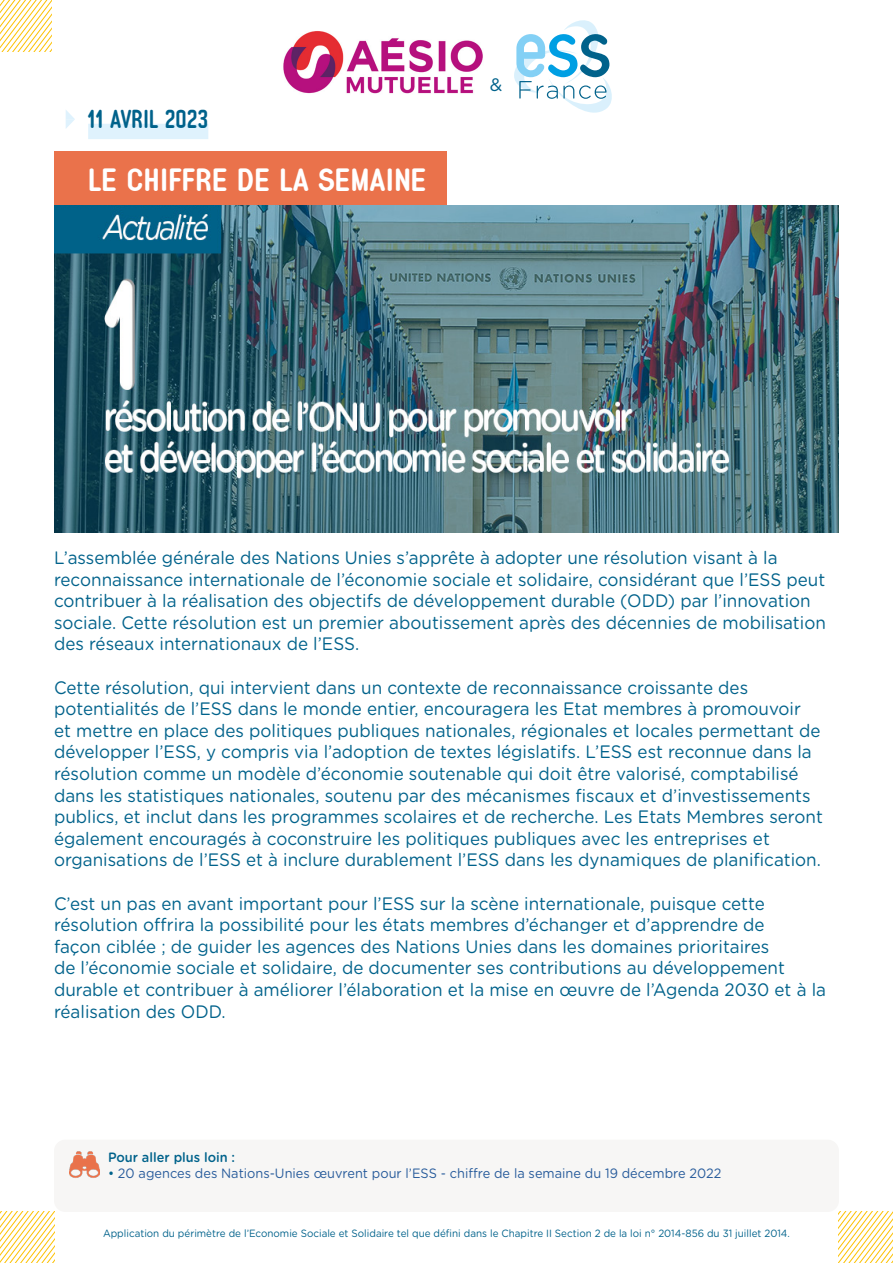
<style>
.page{position:relative;width:893px;height:1263px;background:#fff}
.page>*{position:absolute;margin:0;border:0;box-sizing:border-box;transform-origin:0 0}
.t1{font:700 29.7px "Typo Quik";color:#fff;scale:1.11 1}
.t2{font:700 24px "Typo Quik";color:#00628b;scale:.95 1}
.t3{font:18px/21.6px "Gotham Rounded";color:#00628b;scale:.95 1}
.t4{font:18px "Gotham Rounded";color:#00628b}
.t5{font:13.5px "Gotham Rounded";color:#275b9b;scale:.95 1}
.t6{font:500 13.5px "Gotham Rounded";color:#00628b;scale:.95 1}
.t7{font:10.5px "Gotham Rounded";color:#00628b;scale:.94 1}
.s1{color:#00628b}
</style>
<div class="page">
<div style="left:54px;top:1140px;width:785px;height:72px;background:#f7f6f5;border-radius:11px"></div>
<div style="left:54px;top:151px;width:392px;height:55px;background:#ea724b"></div>
<svg style="left:0;top:1212px;width:54px;height:51px"></svg>
<svg style="left:839px;top:1212px;width:54px;height:51px"></svg>
<svg style="left:0;top:0;width:51px;height:51px"></svg>
<svg style="left:514px;top:20px;width:98px;height:93px"></svg>
<img style="left:283px;top:31px;width:200px;height:63px">
<svg style="left:66px;top:110px;width:9px;height:18px"></svg>
<div style="left:88px;top:124px;width:120px;height:15px;background:#dff2fd"></div>
<img style="left:70px;top:1151px;width:30px;height:27px">
<img style="left:54px;top:206px;width:785px;height:327px">
<h2 class="t2" style="left:88px;top:104px;width:128px">11 AVRIL 2023</h2>
<h1 class="t1" style="left:88px;top:160px;width:307px">LE CHIFFRE DE LA SEMAINE</h1>
<p class="t4" style="left:490px;top:72px;width:14px">&amp;</p>
<p class="t3" style="left:54px;top:546px;width:814px">L’assemblée générale des Nations Unies s’apprête à adopter une résolution visant à la reconnaissance internationale de l’économie sociale et solidaire, considérant que l’ESS peut contribuer à la réalisation des objectifs de développement durable (ODD) par l’innovation sociale. Cette résolution est un premier aboutissement après des décennies de mobilisation des réseaux internationaux de l’ESS.</p>
<p class="t3" style="left:54px;top:676px;width:811px">Cette résolution, qui intervient dans un contexte de reconnaissance croissante des potentialités de l’ESS dans le monde entier, encouragera les Etat membres à promouvoir<br>et mettre en place des politiques publiques nationales, régionales et locales permettant de développer l’ESS, y compris via l’adoption de textes législatifs. L’ESS est reconnue dans la résolution comme un modèle d’économie soutenable qui doit être valorisé, comptabilisé dans les statistiques nationales, soutenu par des mécanismes fiscaux et d’investissements publics, et inclut dans les programmes scolaires et de recherche. Les Etats Membres seront également encouragés à coconstruire les politiques publiques avec les entreprises et organisations de l’ESS et à inclure durablement l’ESS dans les dynamiques de planification.</p>
<p class="t3" style="left:54px;top:892px;width:814px">C’est un pas en avant important pour l’ESS sur la scène internationale, puisque cette résolution offrira la possibilité pour les états membres d’échanger et d’apprendre de<br>façon ciblée ; de guider les agences des Nations Unies dans les domaines prioritaires<br>de l’économie sociale et solidaire, de documenter ses contributions au développement durable et contribuer à améliorer l’élaboration et la mise en œuvre de l’Agenda 2030 et à la réalisation des ODD.</p>
<p class="t6" style="left:108px;top:1148px;width:135px">Pour aller plus loin :</p>
<p class="t5" style="left:108px;top:1164px;width:647px"><span class="s1">•</span> 20 agences des Nations-Unies œuvrent pour l’ESS - chiffre de la semaine du 19 décembre 2022</p>
<p class="t7" style="left:103px;top:1226px;width:732px">Application du périmètre de l’Economie Sociale et Solidaire tel que défini dans le Chapitre II Section 2 de la loi n° 2014-856 du 31 juillet 2014.</p>
</div>
